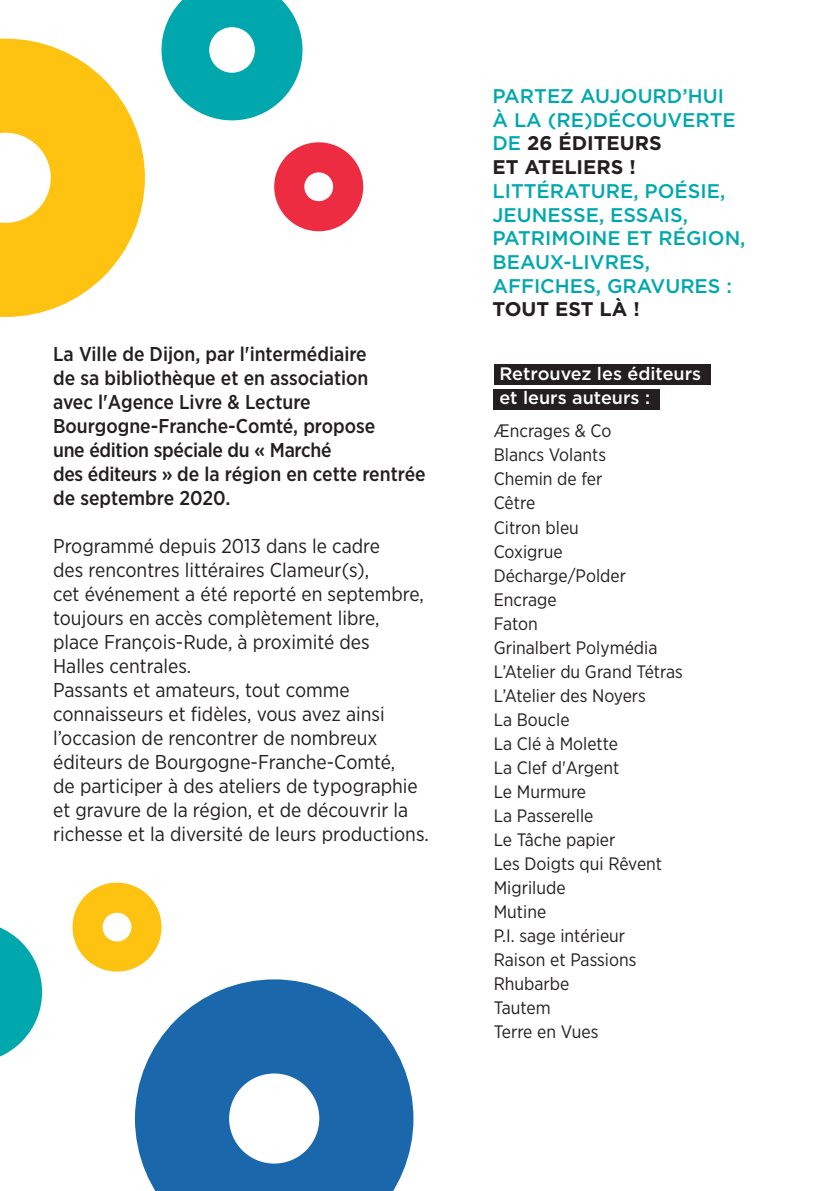
<style>
.page{position:relative;width:840px;height:1191px;background:#fff}
.page>*{position:absolute;margin:0;border:0;box-sizing:border-box;transform-origin:0 0}
.t1{font:20px/24px "Gotham Narrow";color:#231f20}
.t2{font:500 20px/24px "Gotham Narrow";color:#231f20}
.t3{font:500 19.8px/23.8px "Gotham";color:#00a8ad}
.t4{font:18px/24px "Gotham Narrow";color:#231f20}
.t5{font:500 18px/24px "Gotham";color:#fff}
.s1{font-weight:700;color:#231f20}
</style>
<div class="page">
<div style="left:493px;top:389px;width:166px;height:20px;background:#231f20"></div>
<div style="left:493px;top:364px;width:217px;height:21px;background:#231f20"></div>
<svg style="left:0;top:39px;width:145px;height:278px;fill:#fec210"></svg>
<svg style="left:161px;top:0;width:141px;height:120px"></svg>
<svg style="left:0;top:927px;width:42px;height:130px"></svg>
<svg style="left:135px;top:979px;width:278px;height:211px;fill:#1a67ac"></svg>
<svg style="left:274px;top:142px;width:89px;height:89px"></svg>
<svg style="left:72px;top:882px;width:89px;height:89px"></svg>
<p class="t2" style="left:53px;top:343px;width:374px">La Ville de Dijon, par l'intermédiaire<br>de sa bibliothèque et en association<br>avec l'Agence Livre &amp; Lecture Bourgogne-Franche-Comté, propose<br>une édition spéciale du « Marché<br>des éditeurs » de la région en cette rentrée de septembre 2020.</p>
<p class="t1" style="left:53px;top:535px;width:372px">Programmé depuis 2013 dans le cadre<br>des rencontres littéraires Clameur(s),<br>cet événement a été reporté en septembre, toujours en accès complètement libre, place François-Rude, à proximité des Halles centrales.</p>
<p class="t1" style="left:53px;top:679px;width:377px">Passants et amateurs, tout comme connaisseurs et fidèles, vous avez ainsi l’occasion de rencontrer de nombreux éditeurs de Bourgogne-Franche-Comté,<br>de participer à des ateliers de typographie et gravure de la région, et de découvrir la richesse et la diversité de leurs productions.</p>
<p class="t3" style="left:492px;top:85px;width:245px">PARTEZ AUJOURD’HUI<br>À LA (RE)DÉCOUVERTE<br>DE <span class="s1">26 ÉDITEURS<br>ET ATELIERS !</span></p>
<p class="t3" style="left:492px;top:180px;width:254px">LITTÉRATURE, POÉSIE,<br>JEUNESSE, ESSAIS,<br>PATRIMOINE ET RÉGION,<br>BEAUX-LIVRES,<br>AFFICHES, GRAVURES :<br><span class="s1">TOUT EST LÀ !</span></p>
<p class="t5" style="left:499px;top:363px;width:203px">Retrouvez les éditeurs et leurs auteurs :</p>
<p class="t4" style="left:493px;top:420px;width:119px">Æncrages &amp; Co<br>Blancs Volants</p>
<p class="t4" style="left:493px;top:468px;width:110px">Chemin de fer</p>
<p class="t4" style="left:493px;top:492px;width:165px">Cêtre<br>Citron bleu<br>Coxigrue<br>Décharge/Polder<br>Encrage<br>Faton<br>Grinalbert Polymédia</p>
<p class="t4" style="left:493px;top:660px;width:190px">L’Atelier du Grand Tétras</p>
<p class="t4" style="left:493px;top:684px;width:154px">L’Atelier des Noyers</p>
<p class="t4" style="left:493px;top:708px;width:77px">La Boucle</p>
<p class="t4" style="left:493px;top:732px;width:127px">La Clé à Molette<br>La Clef d'Argent</p>
<p class="t4" style="left:493px;top:780px;width:170px">Le Murmure<br>La Passerelle<br>Le Tâche papier<br>Les Doigts qui Rêvent<br>Migrilude<br>Mutine<br>P.I. sage intérieur<br>Raison et Passions<br>Rhubarbe<br>Tautem<br>Terre en Vues</p>
</div>
